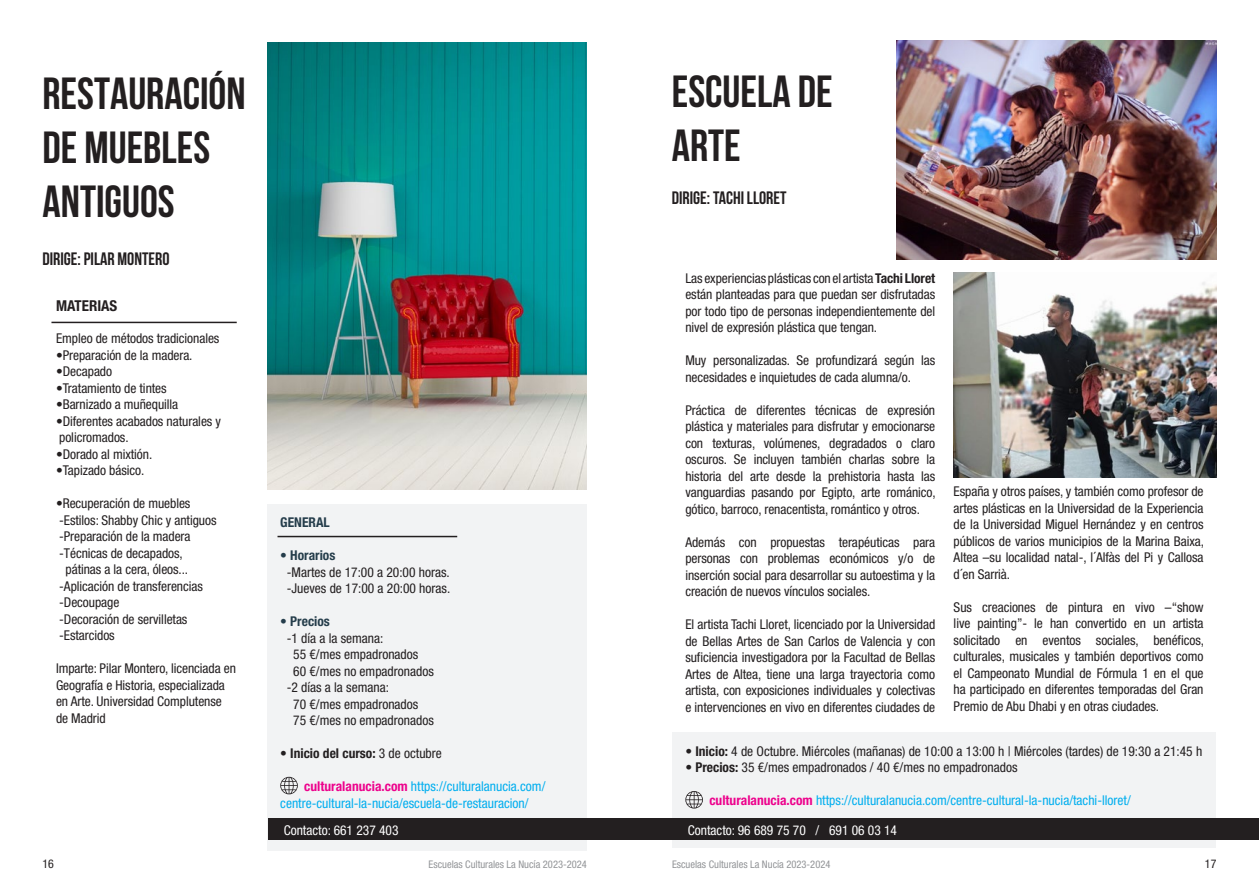
<style>
.page{position:relative;width:1259px;height:893px;background:#fff}
.page>*{position:absolute;margin:0;border:0;box-sizing:border-box;transform-origin:0 0}
.t1{font:700 45px/54px "Bebas Neue";color:#231f20}
.t2{font:700 18px "Bebas Neue";color:#231f20}
.t3{font:700 condensed 15px "Helvetica Neue LT Std";color:#231f20}
.t4{font:condensed 13.5px/16.5px "Helvetica Neue";letter-spacing:-.005em;color:#231f20;text-align:justify}
.t5{font:condensed 13.5px/16.5px "Helvetica Neue";color:#00aeef}
.t6{font:condensed 13.5px "Helvetica Neue";color:#fff}
.t7{font:700 condensed 13.5px "Helvetica Neue";color:#231f20}
.t8{font:700 condensed 13.5px "Helvetica Neue";color:#253d4b}
.t9{font:condensed 12px "Helvetica Neue";color:#231f20}
.t10{font:condensed 10.5px "Helvetica Neue";color:#939598}
.s1{font-weight:400}
.s2{font-weight:700;color:#ed028c}
.s3{font-weight:700}
</style>
<div class="page">
<img style="left:267px;top:43px;width:320px;height:446px">
<hr style="left:51px;top:322px;width:186px;height:1px;background:#231f20">
<div style="left:267px;top:504px;width:320px;height:346px;background:#f2f3f4"></div>
<svg style="left:280px;top:777px;width:18px;height:17px"></svg>
<hr style="left:277px;top:536px;width:180px;height:1px;background:#231f20">
<div style="left:267px;top:819px;width:362px;height:21px;background:#231f20"></div>
<img style="left:897px;top:40px;width:319px;height:219px">
<div style="left:672px;top:732px;width:544px;height:116px;background:#f2f3f4"></div>
<svg style="left:685px;top:791px;width:18px;height:17px"></svg>
<div style="left:629px;top:819px;width:629px;height:21px;background:#231f20"></div>
<img style="left:953px;top:272px;width:263px;height:205px">
<p class="t1" style="left:43px;top:66px;width:205px">RESTAURACIÓN<br>DE MUEBLES</p>
<p class="t1" style="left:43px;top:174px;width:134px">ANTIGUOS</p>
<p class="t2" style="left:43px;top:249px;width:128px">DIRIGE: PILAR MONTERO</p>
<p class="t3" style="left:56px;top:296px;width:63px">MATERIAS</p>
<p class="t4" style="left:56px;top:330px;width:165px">Empleo de métodos tradicionales</p>
<p class="t4" style="left:56px;top:347px;width:138px">•Preparación de la madera.</p>
<p class="t4" style="left:56px;top:363px;width:58px">•Decapado</p>
<p class="t4" style="left:56px;top:380px;width:112px">•Tratamiento de tintes</p>
<p class="t4" style="left:56px;top:396px;width:124px">•Barnizado a muñequilla</p>
<p class="t4" style="left:56px;top:413px;width:166px">•Diferentes acabados naturales y</p>
<p class="t4" style="left:59px;top:429px;width:71px">policromados.</p>
<p class="t4" style="left:56px;top:446px;width:98px">•Dorado al mixtión.</p>
<p class="t4" style="left:56px;top:462px;width:90px">•Tapizado básico.</p>
<p class="t4" style="left:56px;top:495px;width:136px">•Recuperación de muebles</p>
<p class="t4" style="left:59px;top:512px;width:159px">-Estilos: Shabby Chic y antiguos</p>
<p class="t4" style="left:59px;top:528px;width:133px">-Preparación de la madera</p>
<p class="t4" style="left:59px;top:545px;width:125px">-Técnicas de decapados,</p>
<p class="t4" style="left:66px;top:561px;width:124px">pátinas a la cera, óleos...</p>
<p class="t4" style="left:59px;top:578px;width:145px">-Aplicación de transferencias</p>
<p class="t4" style="left:59px;top:594px;width:62px">-Decoupage</p>
<p class="t4" style="left:59px;top:611px;width:130px">-Decoración de servilletas</p>
<p class="t4" style="left:59px;top:627px;width:57px">-Estarcidos</p>
<p class="t4" style="left:56px;top:660px;width:181px;text-align:left">Imparte: Pilar Montero, licenciada en<br>Geografía e Historia, especializada en Arte. Universidad Complutense de Madrid</p>
<p class="t8" style="left:280px;top:514px;width:51px">GENERAL</p>
<p class="t8" style="left:280px;top:547px;width:57px">• Horarios</p>
<p class="t4" style="left:287px;top:563px;width:164px">-Martes de 17:00 a 20:00 horas.</p>
<p class="t4" style="left:287px;top:580px;width:165px">-Jueves de 17:00 a 20:00 horas.</p>
<p class="t8" style="left:280px;top:613px;width:51px">• Precios</p>
<p class="t4" style="left:287px;top:629px;width:98px">-1 día a la semana:</p>
<p class="t4" style="left:293px;top:646px;width:127px">55 €/mes empadronados</p>
<p class="t4" style="left:293px;top:662px;width:142px">60 €/mes no empadronados</p>
<p class="t4" style="left:287px;top:679px;width:104px">-2 días a la semana:</p>
<p class="t4" style="left:293px;top:695px;width:127px">70 €/mes empadronados</p>
<p class="t4" style="left:293px;top:712px;width:142px">75 €/mes no empadronados</p>
<p class="t7" style="left:280px;top:745px;width:163px"><span class="s1">•</span> Inicio del curso: <span class="s1">3 de octubre</span></p>
<p class="t5" style="left:280px;top:778px;width:267px;text-indent:24px"><span class="s2">culturalanucia.com</span> https://culturalanucia.com/ centre-cultural-la-nucia/escuela-de-restauracion/</p>
<p class="t6" style="left:284px;top:822px;width:116px">Contacto: 661 237 403</p>
<p class="t1" style="left:672px;top:64px;width:162px">ESCUELA DE</p>
<p class="t1" style="left:672px;top:118px;width:70px">ARTE</p>
<p class="t2" style="left:672px;top:188px;width:116px">DIRIGE: TACHI LLORET</p>
<p class="t4" style="left:685px;top:270px;width:251px">Las experiencias plásticas con el artista <span class="s3">Tachi Lloret </span>están planteadas para que puedan ser disfrutadas por todo tipo de personas independientemente del nivel de expresión plástica que tengan.</p>
<p class="t4" style="left:685px;top:352px;width:251px">Muy personalizadas. Se profundizará según las necesidades e inquietudes de cada alumna/o.</p>
<p class="t4" style="left:685px;top:402px;width:252px">Práctica de diferentes técnicas de expresión plástica y materiales para disfrutar y emocionarse con texturas, volúmenes, degradados o claro oscuros. Se incluyen también charlas sobre la historia del arte desde la prehistoria hasta las vanguardias pasando por Egipto, arte románico, gótico, barroco, renacentista, romántico y otros.</p>
<p class="t4" style="left:685px;top:534px;width:251px">Además con propuestas terapéuticas para personas con problemas económicos y/o de inserción social para desarrollar su autoestima y la creación de nuevos vínculos sociales.</p>
<p class="t4" style="left:685px;top:616px;width:251px">El artista Tachi Lloret, licenciado por la Universidad de Bellas Artes de San Carlos de Valencia y con suficiencia investigadora por la Facultad de Bellas Artes de Altea, tiene una larga trayectoria como artista, con exposiciones individuales y colectivas e intervenciones en vivo en diferentes ciudades de</p>
<p class="t4" style="left:953px;top:483px;width:252px">España y otros países, y también como profesor de artes plásticas en la Universidad de la Experiencia de la Universidad Miguel Hernández y en centros públicos de varios municipios de la Marina Baixa, Altea –su localidad natal-, l´Alfàs del Pi y Callosa d´en Sarrià.</p>
<p class="t4" style="left:953px;top:599px;width:252px">Sus creaciones de pintura en vivo –“show live painting”- le han convertido en un artista solicitado en eventos sociales, benéficos, culturales, musicales y también deportivos como el Campeonato Mundial de Fórmula 1 en el que ha participado en diferentes temporadas del Gran Premio de Abu Dhabi y en otras ciudades.</p>
<p class="t4" style="left:685px;top:743px;width:518px"><span class="s3">• Inicio:</span> 4 de Octubre. Miércoles (mañanas) de 10:00 a 13:00 h | Miércoles (tardes) de 19:30 a 21:45 h</p>
<p class="t4" style="left:685px;top:759px;width:334px"><span class="s3">• Precios:</span> 35 €/mes empadronados / 40 €/mes no empadronados</p>
<p class="t5" style="left:709px;top:792px;width:423px"><span class="s2">culturalanucia.com</span> https://culturalanucia.com/centre-cultural-la-nucia/tachi-lloret/</p>
<p class="t6" style="left:688px;top:822px;width:211px">Contacto: 96 689 75 70 / 691 06 03 14</p>
<p class="t9" style="left:43px;top:857px;width:13px">16</p>
<p class="t10" style="left:428px;top:858px;width:160px">Escuelas Culturales La Nucía 2023-2024</p>
<p class="t10" style="left:672px;top:858px;width:160px">Escuelas Culturales La Nucía 2023-2024</p>
<p class="t9" style="left:1205px;top:857px;width:13px">17</p>
</div>
